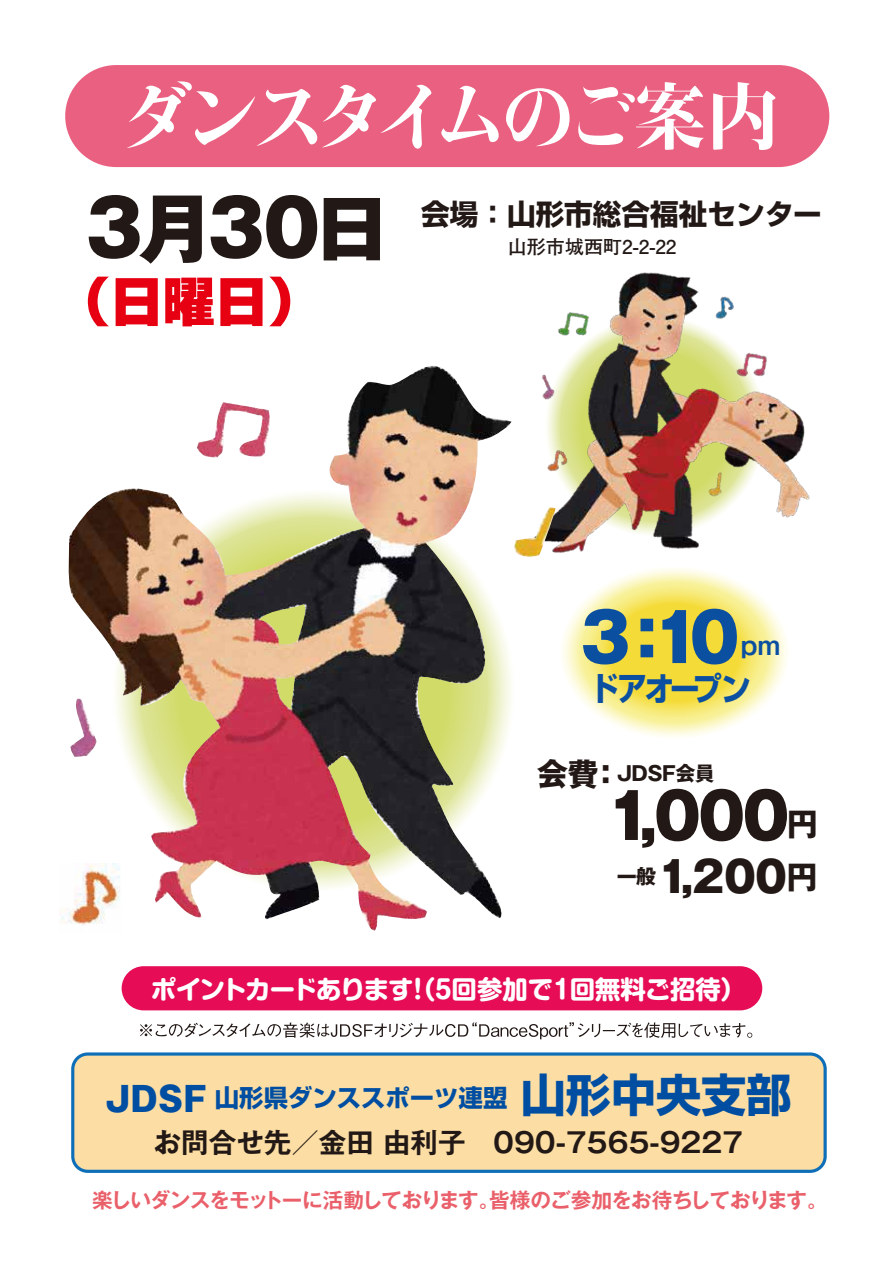
<style>
.page{position:relative;width:893px;height:1263px;background:#fff}
.page>*{position:absolute;margin:0;border:0;box-sizing:border-box;transform-origin:0 0}
.t1{font:800 75.3px "Gothic MB101 Pro";letter-spacing:-.07em;color:#221815}
.t2{font:800 72.75px "Kocho Std";letter-spacing:-.1em;color:#fff}
.t3{font:800 65.85px "Gothic MB101 Pro";color:#0b4fa1}
.t4{font:800 61.95px "Gothic MB101 Pro";color:#221815}
.t5{font:900 52.35px "Shin Go Pro";color:#e60012}
.t6{font:700 45px "Shin Go Pro";color:#004ea2}
.t7{font:800 42.15px "Gothic MB101 Pro";color:#221815}
.t8{font:800 33.6px "Gothic MB101 Pro";color:#004ea2}
.t9{font:700 32.85px "Shin Go Pro";letter-spacing:-.08em;color:#0b4fa1;scale:.9 1}
.t10{font:700 31.35px "Gothic MB101 Pro";color:#221815}
.t11{font:700 28.65px "Shin Go Pro";color:#221815}
.t12{font:700 27.45px "Gothic MB101 Pro De";color:#221815}
.t13{font:700 25.35px "Shin M Go Pro";letter-spacing:-.02em;color:#fff}
.t14{font:700 24.45px "Gothic MB101 Pro De";color:#0b4fa1}
.t15{font:700 24.3px "Shin Go Pro";color:#004ea2}
.t16{font:700 20.7px "Gothic MB101 Pro De";letter-spacing:-.05em;color:#ea606a}
.t17{font:700 20.1px "Gothic MB101 Pro";letter-spacing:-.025em;color:#221815}
.t18{font:700 19.05px "Futo Go B101 Pro";color:#221815}
.s1{color:#221714}
.s2{font-weight:700;font-size:31.35px}
</style>
<div class="page">
<svg style="left:563px;top:569px;width:224px;height:168px"></svg>
<div style="left:73px;top:1054px;width:752px;height:117px;background:#fcdea4;border-radius:15px"></div>
<div style="left:71px;top:1052px;width:756px;height:121px;border:3px solid #0e6fb8;border-radius:15px"></div>
<div style="left:122px;top:966px;width:640px;height:44px;background:#e60c55;border-radius:22px"></div>
<svg style="left:140px;top:1022px;width:612px;height:17px"></svg>
<img style="left:519px;top:272px;width:291px;height:285px">
<div style="left:65px;top:65px;width:764px;height:102px;background:#ea6081;border-radius:51px"></div>
<img style="left:68px;top:366px;width:444px;height:565px">
<img style="left:61px;top:863px;width:60px;height:68px">
<h2 class="t2" style="left:120px;top:58px;width:660px">ダンスタイムのご案内</h2>
<h1 class="t1" style="left:86px;top:165px;width:305px">3月30日</h1>
<h3 class="t5" style="left:58px;top:260px;width:263px">（日曜日）</h3>
<h3 class="t11" style="left:421px;top:191px;width:402px">会場：山形市総合福祉センター</h3>
<p class="t18" style="left:508px;top:231px;width:170px">山形市城西町2-2-22</p>
<h3 class="t3" style="left:580px;top:583px;width:161px">3：10</h3>
<p class="t14" style="left:741px;top:625px;width:41px">pm</p>
<h3 class="t9" style="left:589px;top:663px;width:181px">ドアオープン</h3>
<h3 class="t10" style="left:537px;top:748px;width:86px">会費<span class="s1">：</span></h3>
<p class="t17" style="left:617px;top:756px;width:100px">JDSF会員</p>
<h3 class="t4" style="left:606px;top:764px;width:213px">1,000<span class="s2">円</span></h3>
<h3 class="t7" style="left:658px;top:842px;width:161px">1,200<span class="s2">円</span></h3>
<p class="t17" style="left:617px;top:860px;width:41px">一般</p>
<p class="t13" style="left:151px;top:969px;width:597px">ポイントカードあります！（5回参加で1回無料ご招待）</p>
<h3 class="t8" style="left:105px;top:1071px;width:103px">JDSF</h3>
<h3 class="t6" style="left:521px;top:1059px;width:272px">山形中央支部</h3>
<p class="t15" style="left:215px;top:1079px;width:294px">山形県ダンススポーツ連盟</p>
<h3 class="t12" style="left:154px;top:1120px;width:591px">お問合せ先／金田 由利子　090-7565-9227</h3>
<p class="t16" style="left:92px;top:1182px;width:737px">楽しいダンスをモットーに活動しております。皆様のご参加をお待ちしております。</p>
</div>
